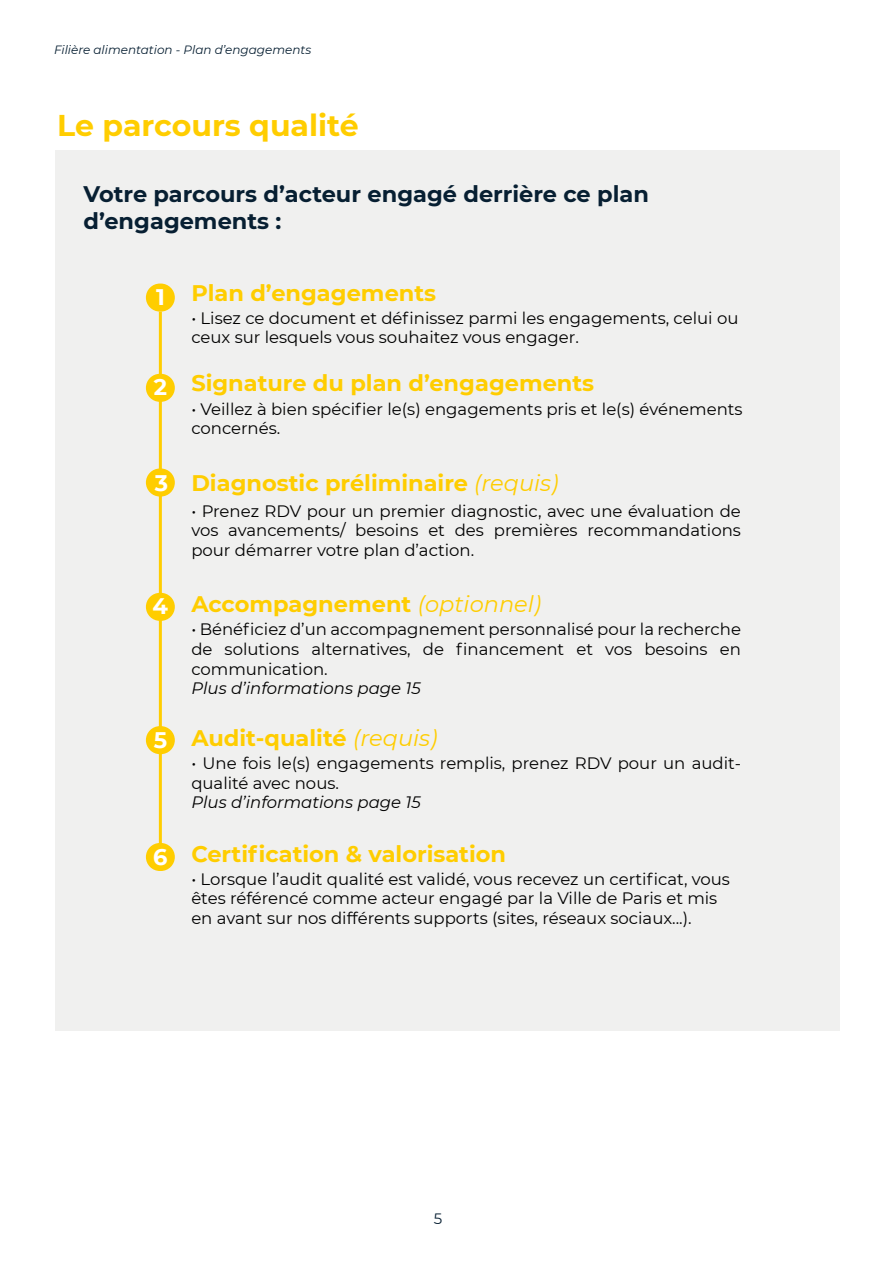
<style>
.page{position:relative;width:893px;height:1263px;background:#fff}
.page>*{position:absolute;margin:0;border:0;box-sizing:border-box;transform-origin:0 0}
.t1{font:700 30px "Montserrat";color:#ffcd00}
.t2{font:700 22.5px "Montserrat";color:#ffcd00}
.t3{font:700 22.5px/27px "Montserrat";color:#071f32}
.t4{font:700 22.5px "Montserrat";color:#fff}
.t5{font:16.5px/19.5px "Montserrat";color:#000}
.t6{font:italic 16.5px "Montserrat";color:#000}
.t7{font:15px "Montserrat";color:#071f32}
.t8{font:italic 12px "Montserrat";color:#071f32}
.s1{font-weight:400;font-style:italic}
</style>
<div class="page">
<div style="left:55px;top:150px;width:785px;height:880px;background:#f0f0ef"></div>
<hr style="left:159px;top:312px;width:3px;height:553px;background:#ffcd00">
<div style="left:146px;top:468px;width:29px;height:28px;background:#ffcd00;border-radius:14px"></div>
<div style="left:146px;top:374px;width:29px;height:28px;background:#ffcd00;border-radius:14px"></div>
<div style="left:146px;top:593px;width:29px;height:28px;background:#ffcd00;border-radius:14px"></div>
<div style="left:146px;top:726px;width:29px;height:28px;background:#ffcd00;border-radius:14px"></div>
<div style="left:146px;top:843px;width:29px;height:28px;background:#ffcd00;border-radius:14px"></div>
<div style="left:146px;top:284px;width:29px;height:28px;background:#ffcd00;border-radius:14px"></div>
<p class="t8" style="left:54px;top:41px;width:259px">Filière alimentation - Plan d’engagements</p>
<h1 class="t1" style="left:57px;top:104px;width:303px">Le parcours qualité</h1>
<h2 class="t3" style="left:83px;top:180px;width:567px">Votre parcours d’acteur engagé derrière ce plan d’engagements :</h2>
<h2 class="t4" style="left:156px;top:281px;width:10px">1</h2>
<h2 class="t2" style="left:191px;top:277px;width:246px">Plan d’engagements</h2>
<p class="t5" style="left:191px;top:307px;width:549px">• Lisez ce document et définissez parmi les engagements, celui ou ceux sur lesquels vous souhaitez vous engager.</p>
<h2 class="t4" style="left:154px;top:371px;width:15px">2</h2>
<h2 class="t2" style="left:191px;top:367px;width:404px">Signature du plan d’engagements</h2>
<p class="t5" style="left:191px;top:398px;width:553px">• Veillez à bien spécifier le(s) engagements pris et le(s) événements concernés.</p>
<h2 class="t4" style="left:155px;top:467px;width:15px">3</h2>
<h2 class="t2" style="left:191px;top:466px;width:369px">Diagnostic préliminaire <span class="s1">(requis)</span></h2>
<p class="t5" style="left:191px;top:501px;width:551px;text-align:justify">• Prenez RDV pour un premier diagnostic, avec une évaluation de vos avancements/ besoins et des premières recommandations pour démarrer votre plan d’action.</p>
<h2 class="t4" style="left:153px;top:590px;width:17px">4</h2>
<h2 class="t2" style="left:191px;top:587px;width:351px">Accompagnement <span class="s1">(optionnel)</span></h2>
<p class="t5" style="left:191px;top:619px;width:551px;text-align:justify">• Bénéficiez d’un accompagnement personnalisé pour la recherche de solutions alternatives, de financement et vos besoins en communication.</p>
<p class="t6" style="left:191px;top:677px;width:231px">Plus d’informations page 15</p>
<h2 class="t4" style="left:154px;top:724px;width:15px">5</h2>
<h2 class="t2" style="left:191px;top:721px;width:248px">Audit-qualité <span class="s1">(requis)</span></h2>
<p class="t5" style="left:191px;top:753px;width:551px">• Une fois le(s) engagements remplis, prenez RDV pour un audit&shy;qualité avec nous.</p>
<p class="t6" style="left:191px;top:791px;width:231px">Plus d’informations page 15</p>
<h2 class="t4" style="left:153px;top:840px;width:16px">6</h2>
<h2 class="t2" style="left:191px;top:838px;width:316px">Certification &amp; valorisation</h2>
<p class="t5" style="left:191px;top:868px;width:540px">• Lorsque l’audit qualité est validé, vous recevez un certificat, vous êtes référencé comme acteur engagé par la Ville de Paris et mis en avant sur nos différents supports (sites, réseaux sociaux...).</p>
<p class="t7" style="left:434px;top:1208px;width:10px">5</p>
</div>
